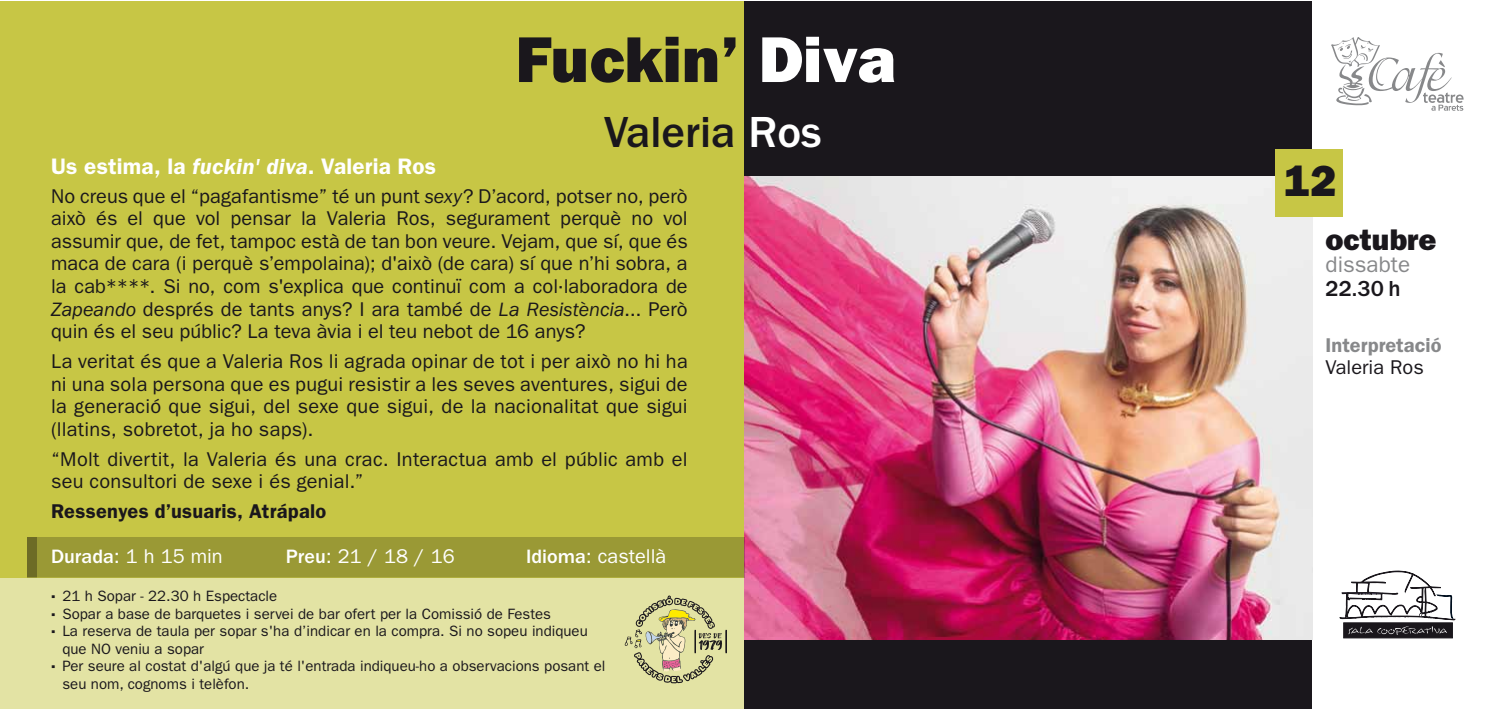
<style>
.page{position:relative;width:1489px;height:709px;background:#fff}
.page>*{position:absolute;margin:0;border:0;box-sizing:border-box;transform-origin:0 0}
.t1{font:65px "ITC Franklin Gothic Std Hvy";color:#1a171c}
.t2{font:500 45px "ITC Franklin Gothic Std";color:#1a171c}
.t3{font:43.75px "ITC Franklin Gothic Std Hvy";color:#1a171c}
.t4{font:30px "ITC Franklin Gothic Std Hvy";color:#1a171c}
.t5{font:600 22.5px "ITC Franklin Gothic Std";letter-spacing:.01em;color:#fff}
.t6{font:22.5px "ITC Franklin Gothic Std";color:#87888a}
.t7{font:500 22.5px "ITC Franklin Gothic Std";color:#1a171c}
.t8{font:20px/22.5px "ITC Franklin Gothic Std";letter-spacing:.01em;color:#1a171c;text-align:justify}
.t9{font:20px "ITC Franklin Gothic Std";color:#fff}
.t10{font:600 20px "ITC Franklin Gothic Std";letter-spacing:.015em;color:#1a171c}
.t11{font:600 20px "ITC Franklin Gothic Std";color:#87888a}
.t12{font:15px "ITC Franklin Gothic Std";color:#1a171c}
.s1{color:#fff}
.s2{font-style:italic}
.s3{font-weight:500}
.s4{font-family:"ITC Franklin Gothic Std Hvy"}
</style>
<div class="page">
<div style="left:0;top:1px;width:749px;height:577px;background:#c7c645"></div>
<div style="left:744px;top:1px;width:567px;height:708px;background:#1a171c"></div>
<img style="left:744px;top:176px;width:567px;height:463px">
<div style="left:1274px;top:149px;width:68px;height:68px;background:#c7c645"></div>
<div style="left:37px;top:537px;width:707px;height:41px;background:#9a9935"></div>
<div style="left:27px;top:537px;width:10px;height:41px;background:#6d6b26"></div>
<svg style="left:1331px;top:37px;width:132px;height:74px"></svg>
<div style="left:0;top:578px;width:743px;height:131px;background:#e3e3a4"></div>
<svg style="left:624px;top:595px;width:102px;height:88px"></svg>
<div style="left:1343px;top:622px;width:109px;height:16px;background:#1a171c"></div>
<svg style="left:1339px;top:570px;width:116px;height:65px"></svg>
<h1 class="t1" style="left:515px;top:21px;width:381px">Fuckin’ <span class="s1">Diva</span></h1>
<h2 class="t2" style="left:604px;top:107px;width:219px">Valeria <span class="s1">Ros</span></h2>
<p class="t5" style="left:51px;top:153px;width:386px">Us estima, la <span class="s2">fuckin' diva</span>. Valeria Ros</p>
<p class="t8" style="left:51px;top:185px;width:638px">No creus que el “pagafantisme” té un punt <span class="s2">sexy</span>? D’acord, potser no, però això és el que vol pensar la Valeria Ros, segurament perquè no vol assumir que, de fet, tampoc està de tan bon veure. Vejam, que sí, que és maca de cara (i perquè s’empolaina); d'això (de cara) sí que n’hi sobra, a la cab****. Si no, com s'explica que continuï com a col·laboradora de <span class="s2">Zapeando</span> després de tants anys? I ara també de <span class="s2">La Resistència</span>... Però quin és el seu públic? La teva àvia i el teu nebot de 16 anys?</p>
<p class="t8" style="left:51px;top:350px;width:638px">La veritat és que a Valeria Ros li agrada opinar de tot i per això no hi ha ni una sola persona que es pugui resistir a les seves aventures, sigui de la generació que sigui, del sexe que sigui, de la nacionalitat que sigui (llatins, sobretot, ja ho saps).</p>
<p class="t8" style="left:51px;top:447px;width:638px">“Molt divertit, la Valeria és una crac. Interactua amb el públic amb el seu consultori de sexe i és genial.”</p>
<p class="t10" style="left:51px;top:499px;width:277px">Ressenyes d’usuaris, Atrápalo</p>
<p class="t9" style="left:51px;top:545px;width:173px"><span class="s3">Durada</span>: 1 h 15 min</p>
<p class="t9" style="left:286px;top:545px;width:170px"><span class="s3">Preu</span>: 21 / 18 / 16</p>
<p class="t9" style="left:526px;top:545px;width:142px"><span class="s3">Idioma</span>: castellà</p>
<p class="t12" style="left:51px;top:587px;width:228px"><span class="s4">·</span> 21 h Sopar - 22.30 h Espectacle</p>
<p class="t12" style="left:51px;top:605px;width:501px"><span class="s4">·</span> Sopar a base de barquetes i servei de bar ofert per la Comissió de Festes</p>
<p class="t12" style="left:51px;top:622px;width:538px"><span class="s4">·</span> La reserva de taula per sopar s'ha d’indicar en la compra. Si no sopeu indiqueu</p>
<p class="t12" style="left:62px;top:640px;width:143px">que NO veniu a sopar</p>
<p class="t12" style="left:51px;top:657px;width:556px"><span class="s4">·</span> Per seure al costat d'algú que ja té l'entrada indiqueu-ho a observacions posant el</p>
<p class="t12" style="left:62px;top:675px;width:188px">seu nom, cognoms i telèfon.</p>
<h3 class="t3" style="left:1284px;top:156px;width:54px">12</h3>
<h3 class="t4" style="left:1325px;top:222px;width:113px">octubre</h3>
<p class="t6" style="left:1325px;top:251px;width:86px">dissabte</p>
<p class="t7" style="left:1325px;top:276px;width:76px">22.30 h</p>
<p class="t11" style="left:1325px;top:333px;width:117px">Interpretació</p>
<p class="t8" style="left:1325px;top:356px;width:100px">Valeria Ros</p>
</div>
